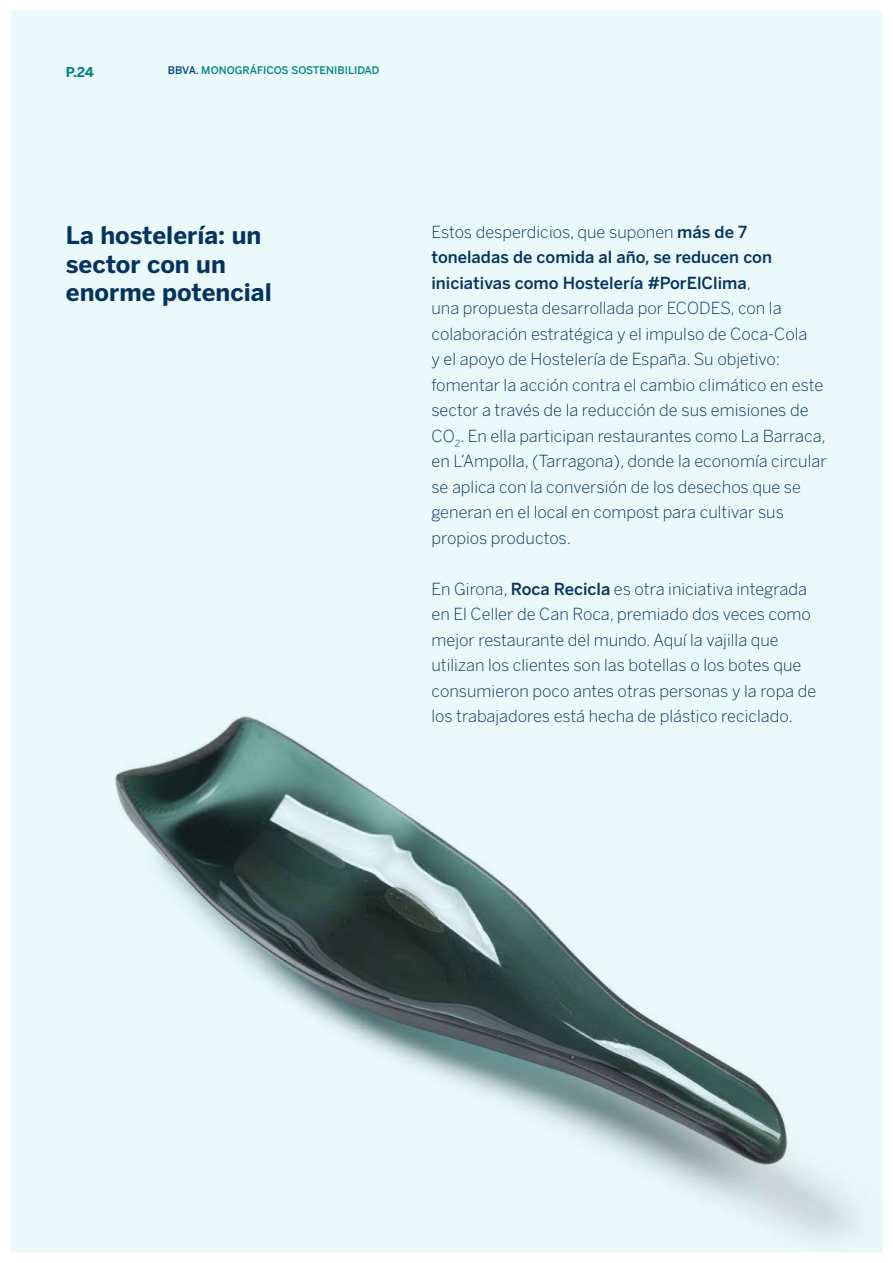
<style>
.page{position:relative;width:893px;height:1263px;background:#fff}
.page>*{position:absolute;margin:0;border:0;box-sizing:border-box;transform-origin:0 0}
.t1{font:700 24px/28.8px "Benton Sans BBVA";color:#043263}
.t2{font:300 16.5px/25.5px "Benton Sans BBVA";color:#043263}
.t3{font:700 13.5px "Benton Sans BBVA";color:#028484}
.t4{font:500 10.5px "Benton Sans BBVA";color:#028484}
.s1{color:#004481}
.s2{font-weight:500}
</style>
<div class="page">
<div style="left:5px;top:5px;width:883px;height:1253px;background:#eaf9fa"></div>
<div style="left:0;top:0;width:893px;height:1263px;border:10px solid #fff"></div>
<img style="left:66px;top:689px;width:820px;height:574px">
<p class="t3" style="left:66px;top:63px;width:30px">P.24</p>
<p class="t4" style="left:168px;top:64px;width:213px"><span class="s1">BBVA.</span> MONOGRÁFICOS SOSTENIBILIDAD</p>
<h1 class="t1" style="left:66px;top:221px;width:207px">La hostelería: un sector con un enorme potencial</h1>
<p class="t2" style="left:431px;top:219px;width:397px">Estos desperdicios, que suponen <span class="s2">más de 7 toneladas de comida al año, se reducen con iniciativas como Hostelería #PorElClima</span>,<br>una propuesta desarrollada por ECODES, con la colaboración estratégica y el impulso de Coca-Cola<br>y el apoyo de Hostelería de España. Su objetivo: fomentar la acción contra el cambio climático en este sector a través de la reducción de sus emisiones de CO<sub>2</sub>. En ella participan restaurantes como La Barraca, en L’Ampolla, (Tarragona), donde la economía circular se aplica con la conversión de los desechos que se generan en el local en compost para cultivar sus propios productos.</p>
<p class="t2" style="left:431px;top:576px;width:386px">En Girona, <span class="s2">Roca Recicla</span> es otra iniciativa integrada en El Celler de Can Roca, premiado dos veces como mejor restaurante del mundo. Aquí la vajilla que utilizan los clientes son las botellas o los botes que consumieron poco antes otras personas y la ropa de los trabajadores está hecha de plástico reciclado.</p>
</div>
